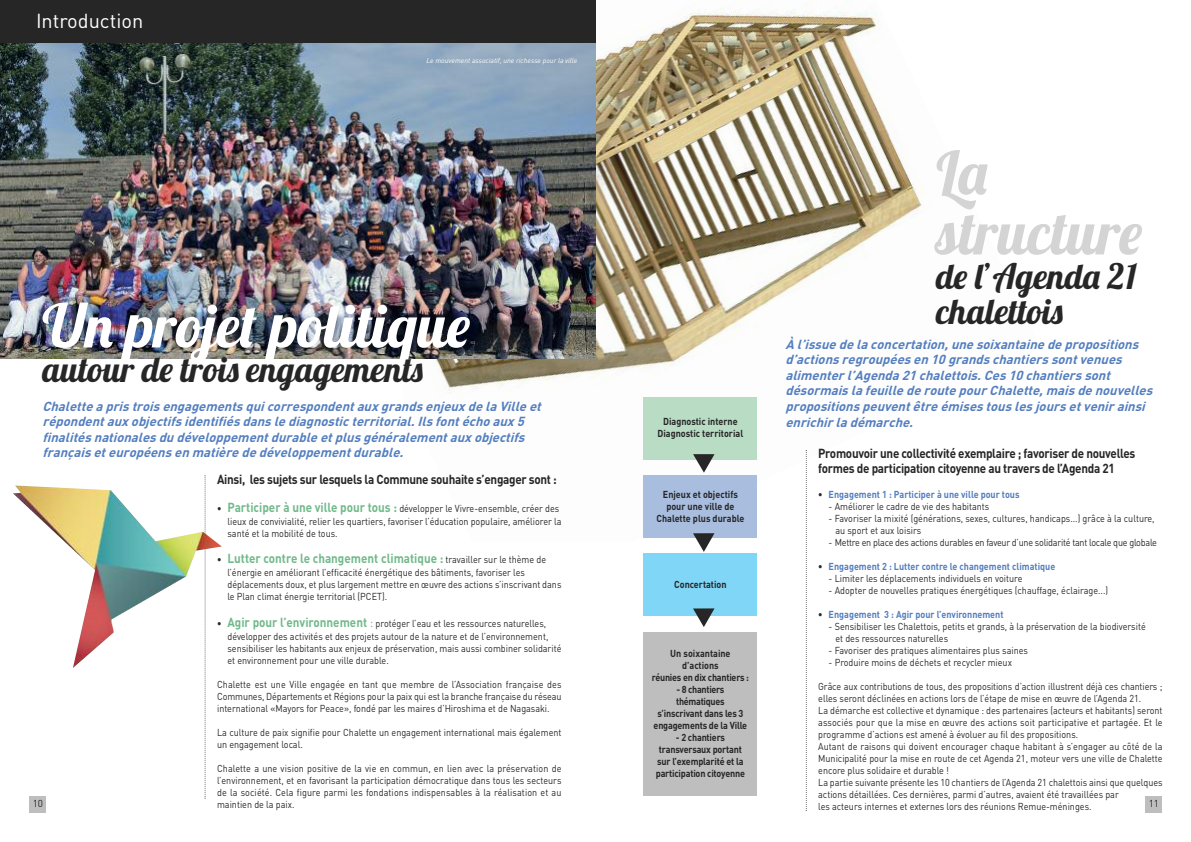
<style>
.page{position:relative;width:1191px;height:842px;background:#fff}
.page>*{position:absolute;margin:0;border:0;box-sizing:border-box;transform-origin:0 0}
.t1{font:60px "Lobster 1.4";color:#fff}
.t2{font:60px/60px "Lobster 1.4";color:#d4d4d4}
.t3{font:35px/35px "Lobster 1.4";color:#272627}
.t4{font:20px "DIN";color:#fff}
.t5{font:italic 700 13px/15.6px "DIN";color:#537ebf}
.t6{font:700 13px/15.6px "DIN";letter-spacing:-.025em;color:#272627;scale:.9 1}
.t7{font:700 13px "DIN";color:#71b989;scale:.9 1}
.t8{font:10px/12px "DIN";color:#272627;scale:.9 1}
.t9{font:700 10px/12px "DIN";letter-spacing:-.02em;color:#272627;text-align:center;scale:.9 1}
.t10{font:700 10px "DIN";color:#537ebf;scale:.9 1}
.t11{font:700 10px/12px "DIN";color:#272627;text-align:center;scale:.9 1}
.t12{font:10px "DIN";letter-spacing:-.025em;color:#272627;scale:.9 1}
.t13{font:10px "DIN";color:#272627}
.t14{font:italic 7px "DIN";color:#fff}
.s1{color:#272627}
.s2{font-weight:700}
.s3{font-weight:700;font-size:13px;color:#71b989}
.s4{font-size:10px;color:#272627}
.s5{font-weight:400;font-size:10px;color:#272627}
.s6{font-size:13px;color:#71b989}
</style>
<div class="page">
<img style="left:403px;top:0;width:521px;height:541px">
<img style="left:0;top:43px;width:595px;height:315px">
<div style="left:0;top:0;width:595px;height:43px;background:#272627"></div>
<svg style="left:204px;top:475px;width:1px;height:324px"></svg>
<img style="left:13px;top:485px;width:209px;height:183px">
<div style="left:643px;top:397px;width:114px;height:62px;background:#b8dcc4"></div>
<div style="left:643px;top:475px;width:114px;height:63px;background:#a9bedf"></div>
<div style="left:643px;top:554px;width:114px;height:62px;background:#80d6f6"></div>
<div style="left:643px;top:632px;width:114px;height:163px;background:#bebebe"></div>
<svg style="left:805px;top:450px;width:1px;height:361px"></svg>
<svg style="left:693px;top:454px;width:21px;height:19px"></svg>
<svg style="left:693px;top:533px;width:21px;height:19px"></svg>
<svg style="left:693px;top:608px;width:21px;height:19px"></svg>
<div style="left:1145px;top:796px;width:17px;height:17px;background:#bebebe"></div>
<div style="left:30px;top:796px;width:16px;height:17px;background:#bebebe"></div>
<h3 class="t4" style="left:36px;top:9px;width:109px">Introduction</h3>
<p class="t14" style="left:426px;top:58px;width:152px">Le mouvement associatif, une richesse pour la ville</p>
<h1 class="t2" style="left:936px;top:142px;width:208px">La structure</h1>
<h2 class="t3" style="left:936px;top:259px;width:202px">de l’Agenda 21 chalettois</h2>
<h1 class="t1" style="left:43px;top:287px;width:429px">Un projet politique</h1>
<p class="t5" style="left:785px;top:336px;width:368px">À l’issue de la concertation, une soixantaine de propositions d’actions regroupées en 10 grands chantiers sont venues alimenter l’Agenda 21 chalettois. Ces 10 chantiers sont désormais la feuille de route pour Chalette, mais de nouvelles propositions peuvent être émises tous les jours et venir ainsi enrichir la démarche.</p>
<h2 class="t3" style="left:43px;top:352px;width:383px">autour de trois engagements</h2>
<p class="t5" style="left:43px;top:398px;width:500px">Chalette a pris trois engagements qui correspondent aux grands enjeux de la Ville et répondent aux objectifs identifiés dans le diagnostic territorial. Ils font écho aux 5 finalités nationales du développement durable et plus généralement aux objectifs français et européens en matière de développement durable.</p>
<p class="t11" style="left:657px;top:416px;width:97px">Diagnostic interne<br>Diagnostic territorial</p>
<h3 class="t6" style="left:818px;top:445px;width:354px">Promouvoir une collectivité exemplaire ; favoriser de nouvelles formes de participation citoyenne au travers de l’Agenda 21</h3>
<p class="t10" style="left:818px;top:489px;width:225px"><span class="s1">•</span> Engagement 1 : Participer à une ville pour tous</p>
<p class="t8" style="left:828px;top:501px;width:180px">- Améliorer le cadre de vie des habitants</p>
<p class="t8" style="left:835px;top:513px;width:356px;text-indent:-7px">- Favoriser la mixité (générations, sexes, cultures, handicaps...) grâce à la culture, au sport et aux loisirs</p>
<p class="t12" style="left:828px;top:537px;width:366px">- Mettre en place des actions durables en faveur d’une solidarité tant locale que globale</p>
<p class="t10" style="left:818px;top:561px;width:265px"><span class="s1">•</span> Engagement 2 : Lutter contre le changement climatique</p>
<p class="t8" style="left:828px;top:573px;width:217px">- Limiter les déplacements individuels en voiture</p>
<p class="t8" style="left:828px;top:585px;width:312px">- Adopter de nouvelles pratiques énergétiques (chauffage, éclairage...)</p>
<p class="t10" style="left:818px;top:609px;width:207px"><span class="s1">•</span> Engagement 3 : Agir pour l’environnement</p>
<p class="t8" style="left:835px;top:621px;width:346px;text-indent:-7px">- Sensibiliser les Chalettois, petits et grands, à la préservation de la biodiversité et des ressources naturelles</p>
<p class="t8" style="left:828px;top:645px;width:223px">- Favoriser des pratiques alimentaires plus saines</p>
<p class="t8" style="left:828px;top:657px;width:205px">- Produire moins de déchets et recycler mieux</p>
<p class="t8" style="left:818px;top:681px;width:384px">Grâce aux contributions de tous, des propositions d’action illustrent déjà ces chantiers ; elles seront déclinées en actions lors de l’étape de mise en œuvre de l’Agenda 21.<br>La démarche est collective et dynamique : des partenaires (acteurs et habitants) seront associés pour que la mise en œuvre des actions soit participative et partagée. Et le programme d’actions est amené à évoluer au fil des propositions.<br>Autant de raisons qui doivent encourager chaque habitant à s’engager au côté de la Municipalité pour la mise en route de cet Agenda 21, moteur vers une ville de Chalette encore plus solidaire et durable !<br>La partie suivante présente les 10 chantiers de l’Agenda 21 chalettois ainsi que quelques actions détaillées. Ces dernières, parmi d’autres, avaient été travaillées par<br>les acteurs internes et externes lors des réunions Remue-méninges.</p>
<h3 class="t6" style="left:217px;top:472px;width:379px">Ainsi, les sujets sur lesquels la Commune souhaite s’engager sont :</h3>
<p class="t8" style="left:217px;top:502px;width:384px;line-height:12.9px;text-align:right"><span class="s2">•</span> <span class="s3">Participer à une ville pour tous :</span> développer le Vivre-ensemble, créer des lieux de convivialité, relier les quartiers, favoriser l’éducation populaire, améliorer la</p>
<p class="t8" style="left:227px;top:527px;width:124px">santé et la mobilité de tous.</p>
<h3 class="t7" style="left:217px;top:551px;width:367px"><span class="s4">•</span> Lutter contre le changement climatique : <span class="s5">travailler sur le thème de</span></h3>
<p class="t8" style="left:227px;top:567px;width:372px">l’énergie en améliorant l’efficacité énergétique des bâtiments, favoriser les déplacements doux, et plus largement mettre en œuvre des actions s’inscrivant dans le Plan climat énergie territorial (PCET).</p>
<p class="t8" style="left:217px;top:617px;width:369px;line-height:13.3px;text-align:right"><span class="s2">•</span> <span class="s3">Agir pour l’environnement</span> <span class="s6">:</span> protéger l’eau et les ressources naturelles, développer des activités et des projets autour de la nature et de l’environnement,</p>
<p class="t8" style="left:227px;top:643px;width:372px">sensibiliser les habitants aux enjeux de préservation, mais aussi combiner solidarité et environnement pour une ville durable.</p>
<p class="t8" style="left:217px;top:679px;width:384px;text-align:justify">Chalette est une Ville engagée en tant que membre de l’Association française des Communes, Départements et Régions pour la paix qui est la branche française du réseau international «Mayors for Peace», fondé par les maires d’Hiroshima et de Nagasaki.</p>
<p class="t8" style="left:217px;top:727px;width:384px">La culture de paix signifie pour Chalette un engagement international mais également un engagement local.</p>
<p class="t8" style="left:217px;top:763px;width:384px;text-align:justify">Chalette a une vision positive de la vie en commun, en lien avec la préservation de l’environnement, et en favorisant la participation démocratique dans tous les secteurs de la société. Cela figure parmi les fondations indispensables à la réalisation et au maintien de la paix.</p>
<p class="t11" style="left:656px;top:488px;width:99px">Enjeux et objectifs pour une ville de<br>Chalette plus durable</p>
<p class="t11" style="left:674px;top:578px;width:60px">Concertation</p>
<p class="t9" style="left:652px;top:647px;width:110px">Un soixantaine d’actions<br>réunies en dix chantiers :</p>
<p class="t9" style="left:653px;top:683px;width:106px">- 8 chantiers thématiques s’inscrivant dans les 3 engagements de la Ville</p>
<p class="t9" style="left:656px;top:731px;width:101px">- 2 chantiers transversaux portant sur l’exemplarité et la participation citoyenne</p>
<p class="t13" style="left:33px;top:798px;width:12px">10</p>
<p class="t13" style="left:1148px;top:798px;width:12px">11</p>
</div>
